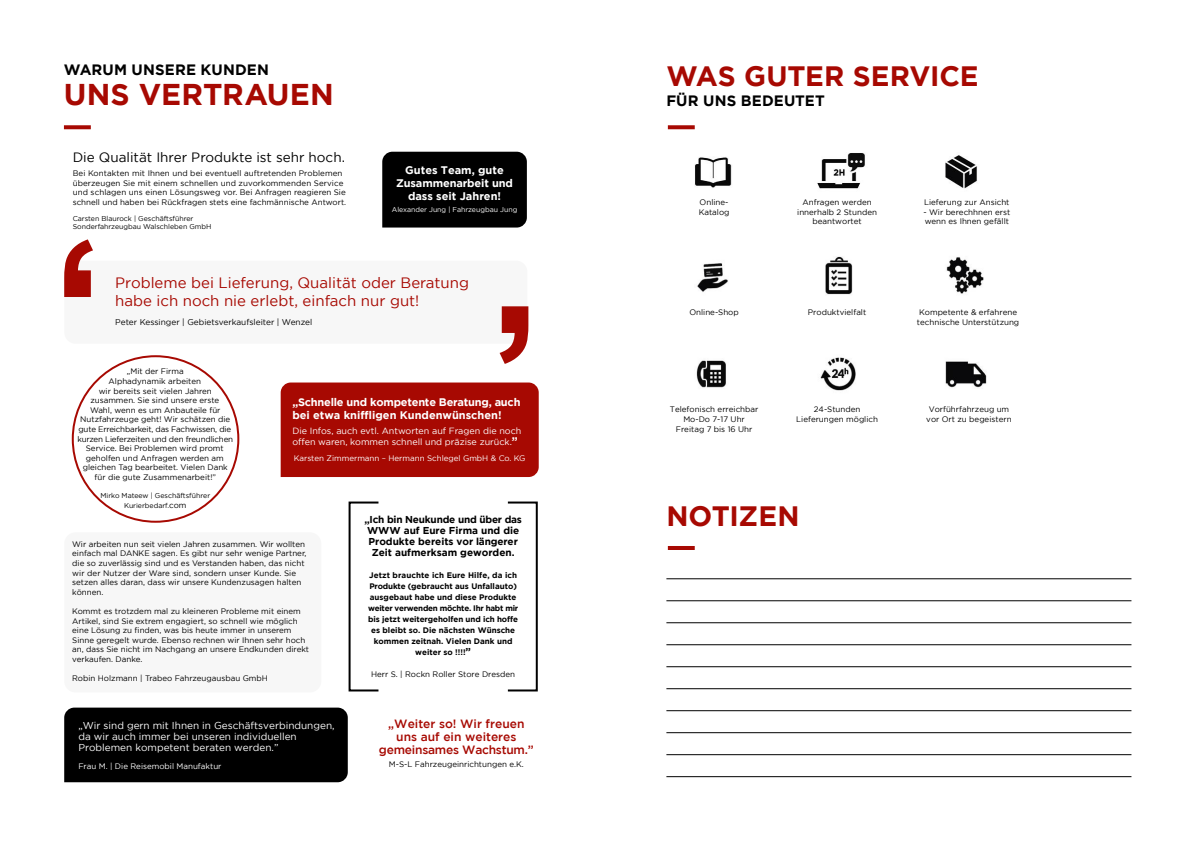
<style>
.page{position:relative;width:1191px;height:842px;background:#fff}
.page>*{position:absolute;margin:0;border:0;box-sizing:border-box;transform-origin:0 0}
.t1{font:700 30px "Gotham";letter-spacing:.005em;color:#a70902}
.t2{font:700 28px "Gotham";letter-spacing:-.005em;color:#a70902}
.t3{font:15px/18px "Gotham";color:#a70902}
.t4{font:700 15px "Gotham";letter-spacing:.005em;color:#000}
.t5{font:13.5px "Gotham";color:#000}
.t6{font:500 12px/13px "Gotham";color:#a70902;text-align:center}
.t7{font:700 11px/12.4px "Gotham";letter-spacing:-.02em;color:#fff}
.t8{font:700 11px/13.2px "Gotham";color:#fff;text-align:center}
.t9{font:10px/11px "Gotham";color:#fff}
.t10{font:700 10px/11px "Gotham";color:#000;text-align:center}
.t11{font:9px/10.8px "Gotham";color:#fff}
.t12{font:8.3px "Gotham";color:#000}
.t13{font:8px/9.6px "Gotham";color:#000}
.t14{font:700 8px/11px "Gotham";color:#000;text-align:center}
.t15{font:8px "Gotham";color:#fff}
.t16{font:7px/8.4px "Gotham";color:#000}
.t17{font:7px "Gotham";color:#fff}
.s1{font-size:8px}
.s2{font-weight:700;font-size:11px}
.s3{font-size:10px}
</style>
<div class="page">
<hr style="left:666px;top:578px;width:465px;height:1px;background:#000">
<hr style="left:666px;top:666px;width:465px;height:1px;background:#000">
<hr style="left:666px;top:622px;width:465px;height:1px;background:#000">
<hr style="left:666px;top:710px;width:465px;height:1px;background:#000">
<hr style="left:666px;top:600px;width:465px;height:1px;background:#000">
<hr style="left:666px;top:688px;width:465px;height:1px;background:#000">
<hr style="left:666px;top:644px;width:465px;height:1px;background:#000">
<hr style="left:666px;top:732px;width:465px;height:1px;background:#000">
<hr style="left:666px;top:754px;width:465px;height:1px;background:#000">
<hr style="left:666px;top:776px;width:465px;height:1px;background:#000">
<img style="left:695px;top:153px;width:282px;height:36px">
<img style="left:697px;top:256px;width:287px;height:39px">
<img style="left:696px;top:357px;width:291px;height:34px">
<svg style="left:64px;top:125px;width:27px;height:4px"></svg>
<svg style="left:668px;top:125px;width:26px;height:4px"></svg>
<hr style="left:668px;top:546px;width:26px;height:4px;background:#a70902">
<div style="left:64px;top:708px;width:284px;height:74px;background:#000"></div>
<div style="left:281px;top:382px;width:258px;height:95px;background:#a70902"></div>
<div style="left:382px;top:152px;width:145px;height:76px;background:#000"></div>
<div style="left:64px;top:532px;width:257px;height:160px;background:#f7f7f7;border-radius:11px"></div>
<div style="left:507px;top:501px;width:31px;height:190px;border:2px solid #000"></div>
<div style="left:348px;top:501px;width:31px;height:190px;border:2px solid #000"></div>
<div style="left:64px;top:261px;width:463px;height:83px;background:#f7f7f7;border-radius:11px"></div>
<svg style="left:64px;top:239px;width:29px;height:58px"></svg>
<svg style="left:499px;top:306px;width:29px;height:58px"></svg>
<h3 class="t4" style="left:64px;top:61px;width:206px">WARUM UNSERE KUNDEN</h3>
<h1 class="t1" style="left:64px;top:77px;width:271px">UNS VERTRAUEN</h1>
<h3 class="t5" style="left:73px;top:150px;width:274px">Die Qualität Ihrer Produkte ist sehr hoch.</h3>
<p class="t13" style="left:73px;top:168px;width:275px">Bei Kontakten mit Ihnen und bei eventuell auftretenden Problemen überzeugen Sie mit einem schnellen und zuvorkommenden Service und schlagen uns einen Lösungsweg vor. Bei Anfragen reagieren Sie schnell und haben bei Rückfragen stets eine fachmännische Antwort.</p>
<p class="t16" style="left:73px;top:214px;width:140px">Carsten Blaurock | Geschäftsführer<br>Sonderfahrzeugbau Walschleben GmbH</p>
<h3 class="t8" style="left:396px;top:163px;width:118px">Gutes Team, gute<br>Zusammenarbeit und dass seit Jahren!</h3>
<p class="t17" style="left:392px;top:205px;width:127px">Alexander Jung | Fahrzeugbau Jung</p>
<h3 class="t3" style="left:115px;top:274px;width:355px">Probleme bei Lieferung, Qualität oder Beratung habe ich noch nie erlebt, einfach nur gut!</h3>
<p class="t12" style="left:115px;top:317px;width:199px">Peter Kessinger | Gebietsverkaufsleiter | Wenzel</p>
<p class="t13" style="left:77px;top:367px;width:157px;text-align:center">„Mit der Firma<br>Alphadynamik arbeiten<br>wir bereits seit vielen Jahren zusammen. Sie sind unsere erste<br>Wahl, wenn es um Anbauteile für<br>Nutzfahrzeuge geht! Wir schätzen die gute Erreichbarkeit, das Fachwissen, die kurzen Lieferzeiten und den freundlichen<br>Service. Bei Problemen wird promt geholfen und Anfragen werden am gleichen Tag bearbeitet. Vielen Dank für die gute Zusammenarbeit!”</p>
<p class="t16" style="left:100px;top:491px;width:111px;line-height:9.6px;text-align:center">Mirko Mateew | Geschäftsführer<br>Kurierbedarf.<span class="s1">com</span></p>
<p class="t13" style="left:72px;top:539px;width:236px">Wir arbeiten nun seit vielen Jahren zusammen. Wir wollten einfach mal DANKE sagen. Es gibt nur sehr wenige Partner, die so zuverlässig sind und es Verstanden haben, das nicht wir der Nutzer der Ware sind, sondern unser Kunde. Sie setzen alles daran, dass wir unsere Kundenzusagen halten können.</p>
<p class="t13" style="left:72px;top:606px;width:238px">Kommt es trotzdem mal zu kleineren Probleme mit einem Artikel, sind Sie extrem engagiert, so schnell wie möglich eine Lösung zu finden, was bis heute immer in unserem Sinne geregelt wurde. Ebenso rechnen wir Ihnen sehr hoch an, dass Sie nicht im Nachgang an unsere Endkunden direkt verkaufen. Danke.</p>
<p class="t13" style="left:72px;top:673px;width:197px">Robin Holzmann | Trabeo Fahrzeugausbau GmbH</p>
<h3 class="t7" style="left:292px;top:396px;width:230px">„Schnelle und kompetente Beratung, auch bei etwa kniffligen Kundenwünschen!</h3>
<p class="t11" style="left:292px;top:426px;width:231px">Die Infos, auch evtl. Antworten auf Fragen die noch offen waren, kommen schnell und präzise zurück.<span class="s2">”</span></p>
<p class="t15" style="left:294px;top:454px;width:233px">Karsten Zimmermann – Hermann Schlegel GmbH &amp; Co. KG</p>
<p class="t10" style="left:364px;top:514px;width:159px">„Ich bin Neukunde und über das<br>WWW auf Eure Firma und die<br>Produkte bereits vor längerer<br>Zeit aufmerksam geworden.</p>
<p class="t14" style="left:368px;top:569px;width:152px">Jetzt brauchte ich Eure Hilfe, da ich Produkte (gebraucht aus Unfallauto) ausgebaut habe und diese Produkte weiter verwenden möchte. Ihr habt mir bis jetzt weitergeholfen und ich hoffe es bleibt so. Die nächsten Wünsche kommen zeitnah. Vielen Dank und weiter so !!!!<span class="s3">”</span></p>
<p class="t13" style="left:371px;top:669px;width:146px">Herr S. | Rockn Roller Store Dresden</p>
<p class="t9" style="left:78px;top:720px;width:258px">„Wir sind gern mit Ihnen in Geschäftsverbindungen, da wir auch immer bei unseren individuellen<br>Problemen kompetent beraten werden.”</p>
<p class="t15" style="left:78px;top:762px;width:145px">Frau M. | Die Reisemobil Manufaktur</p>
<h3 class="t6" style="left:379px;top:717px;width:156px">„Weiter so! Wir freuen uns auf ein weiteres gemeinsames Wachstum.”</h3>
<p class="t13" style="left:389px;top:759px;width:136px">M-S-L Fahrzeugeinrichtungen e.K.</p>
<h2 class="t2" style="left:666px;top:59px;width:314px">WAS GUTER SERVICE</h2>
<h3 class="t4" style="left:666px;top:92px;width:160px">FÜR UNS BEDEUTET</h3>
<p class="t13" style="left:698px;top:197px;width:32px">Online-<br>Katalog</p>
<p class="t13" style="left:797px;top:197px;width:81px;text-align:center">Anfragen werden innerhalb 2 Stunden beantwortet</p>
<p class="t13" style="left:924px;top:197px;width:87px">Lieferung zur Ansicht</p>
<p class="t13" style="left:923px;top:207px;width:88px">- Wir berechhnen erst wenn es Ihnen gefällt</p>
<p class="t13" style="left:689px;top:307px;width:51px">Online-Shop</p>
<p class="t13" style="left:808px;top:307px;width:60px">Produktvielfalt</p>
<p class="t13" style="left:917px;top:307px;width:104px">Kompetente &amp; erfahrene technische Unterstützung</p>
<p class="t13" style="left:670px;top:405px;width:90px;text-align:center">Telefonisch erreichbar<br>Mo-Do 7-17 Uhr<br>Freitag 7 bis 16 Uhr</p>
<p class="t13" style="left:796px;top:405px;width:83px;text-align:center">24-Stunden<br>Lieferungen möglich</p>
<p class="t13" style="left:926px;top:405px;width:87px">Vorführfahrzeug um vor Ort zu begeistern</p>
<h2 class="t2" style="left:666px;top:500px;width:135px">NOTIZEN</h2>
</div>
